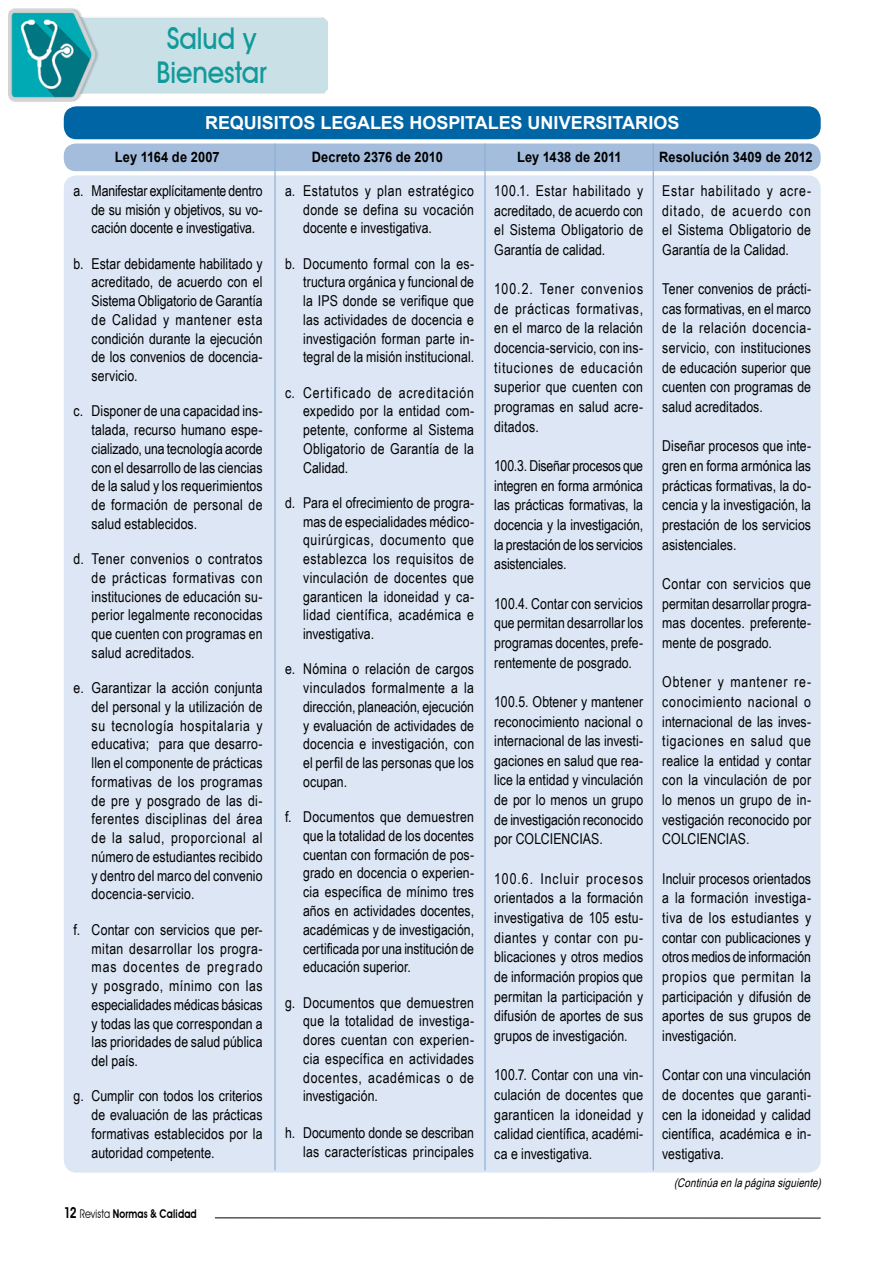
<style>
.page{position:relative;width:893px;height:1263px;background:#fff}
.page>*{position:absolute;margin:0;border:0;box-sizing:border-box;transform-origin:0 0}
.t1{font:500 30px/34.5px "Avant Garde IT Cby BT";color:#119a9a;text-align:center;scale:.9 1}
.t2{font:700 18px "Arial";color:#fff}
.t3{font:15px/18.8px "Arial Narrow";letter-spacing:.005em;color:#000;text-align:justify}
.t4{font:700 14.25px "Arial";letter-spacing:.01em;color:#000;scale:.9 1}
.t5{font:italic 12px "Arial Narrow";color:#000}
.t6{font:600 12px "Avant Garde IT Cby BT";letter-spacing:.015em;color:#000;scale:.8 1}
.s1{font-size:15px}
.s2{font-weight:400}
</style>
<div class="page">
<hr style="left:215px;top:1217px;width:606px;height:1px;background:#000">
<div style="left:64px;top:106px;width:757px;height:33px;background:#0065a4;border-radius:13px"></div>
<div style="left:64px;top:144px;width:757px;height:27px;background:#a4bddc;border-radius:12px"></div>
<img style="left:9px;top:9px;width:318px;height:92px">
<div style="left:64px;top:175px;width:757px;height:997px;background:#dce6f5;border-radius:13px"></div>
<hr style="left:653px;top:144px;width:1px;height:1026px;background:#8badd3">
<hr style="left:484px;top:144px;width:2px;height:1026px;background:#8badd3">
<hr style="left:274px;top:144px;width:2px;height:1026px;background:#8badd3">
<h1 class="t1" style="left:156px;top:20px;width:124px">Salud y<br>Bienestar</h1>
<p class="t2" style="left:205px;top:110px;width:476px">REQUISITOS LEGALES HOSPITALES UNIVERSITARIOS</p>
<p class="t4" style="left:115px;top:147px;width:118px">Ley 1164 de 2007</p>
<p class="t4" style="left:312px;top:147px;width:147px">Decreto 2376 de 2010</p>
<p class="t4" style="left:517px;top:147px;width:117px">Ley 1438 de 2011</p>
<p class="t4" style="left:659px;top:147px;width:172px">Resolución 3409 de 2012</p>
<p class="t3" style="left:92px;top:181px;width:172px;text-indent:-18px">a. Manifestar explícitamente dentro de su misión y objetivos, su vo&shy;cación docente e investigativa.</p>
<p class="t3" style="left:92px;top:253px;width:172px;text-indent:-18px">b. Estar debidamente habilitado y acreditado, de acuerdo con el Sistema Obligatorio de Garantía de Calidad y mantener esta condición durante la ejecución de los convenios de docencia&shy;servicio.</p>
<p class="t3" style="left:92px;top:401px;width:172px;text-indent:-18px">c. Disponer de una capacidad ins&shy;talada, recurso humano espe&shy;cializado, una tecnología acorde con el desarrollo de las ciencias de la salud y los requerimientos de formación de personal de salud establecidos.</p>
<p class="t3" style="left:92px;top:549px;width:172px;text-indent:-18px">d. Tener convenios o contratos de prácticas formativas con instituciones de educación su&shy;perior legalmente reconocidas que cuenten con programas en salud acreditados.</p>
<p class="t3" style="left:92px;top:678px;width:172px;text-indent:-18px">e. Garantizar la acción conjunta del personal y la utilización de su tecnología hospitalaria y educativa; para que desarro&shy;llen el componente de prácticas formativas de los programas de pre y posgrado de las di&shy;ferentes disciplinas del área de la salud, proporcional al número de estudiantes recibido y dentro del marco del convenio docencia-servicio.</p>
<p class="t3" style="left:92px;top:919px;width:172px;text-indent:-18px">f. Contar con servicios que per&shy;mitan desarrollar los progra&shy;mas docentes de pregrado y posgrado, mínimo con las especialidades médicas básicas y todas las que correspondan a las prioridades de salud pública del país.</p>
<p class="t3" style="left:92px;top:1086px;width:172px;text-indent:-18px">g. Cumplir con todos los criterios de evaluación de las prácticas formativas establecidos por la autoridad competente.</p>
<p class="t3" style="left:303px;top:181px;width:172px;text-indent:-18px">a. Estatutos y plan estratégico donde se defina su vocación docente e investigativa.</p>
<p class="t3" style="left:303px;top:253px;width:172px;text-indent:-18px">b. Documento formal con la es&shy;tructura orgánica y funcional de la IPS donde se verifique que las actividades de docencia e investigación forman parte in&shy;tegral de la misión institucional.</p>
<p class="t3" style="left:303px;top:382px;width:172px;text-indent:-18px">c. Certificado de acreditación expedido por la entidad com&shy;petente, conforme al Sistema Obligatorio de Garantía de la Calidad.</p>
<p class="t3" style="left:303px;top:493px;width:172px;text-indent:-18px">d. Para el ofrecimiento de progra&shy;mas de especialidades médico&shy;quirúrgicas, documento que establezca los requisitos de vinculación de docentes que garanticen la idoneidad y ca&shy;lidad científica, académica e investigativa.</p>
<p class="t3" style="left:303px;top:659px;width:172px;text-indent:-18px">e. Nómina o relación de cargos vinculados formalmente a la dirección, planeación, ejecución y evaluación de actividades de docencia e investigación, con el perfil de las personas que los ocupan.</p>
<p class="t3" style="left:303px;top:807px;width:172px;text-indent:-18px">f. Documentos que demuestren que la totalidad de los docentes cuentan con formación de pos&shy;grado en docencia o experien&shy;cia específica de mínimo tres años en actividades docentes, académicas y de investigación, certificada por una institución de educación superior.</p>
<p class="t3" style="left:303px;top:992px;width:172px;text-indent:-18px">g. Documentos que demuestren que la totalidad de investiga&shy;dores cuentan con experien&shy;cia específica en actividades docentes, académicas o de investigación.</p>
<p class="t3" style="left:285px;top:1123px;width:190px;text-align:right">h. Documento donde se describan las características principales</p>
<p class="t3" style="left:494px;top:180px;width:150px;line-height:19.6px">100.1. Estar habilitado y acreditado, de acuerdo con el Sistema Obligatorio de Garantía de calidad.</p>
<p class="t3" style="left:494px;top:278px;width:150px;line-height:19.6px">100.2. Tener convenios de prácticas formativas, en el marco de la relación docencia-servicio, con ins&shy;tituciones de educación superior que cuenten con programas en salud acre&shy;ditados.</p>
<p class="t3" style="left:494px;top:455px;width:150px;line-height:19.6px">100.3. Diseñar procesos que integren en forma armónica las prácticas formativas, la docencia y la investigación, la prestación de los servicios asistenciales.</p>
<p class="t3" style="left:494px;top:593px;width:150px;line-height:19.6px">100.4. Contar con servicios que permitan desarrollar los programas docentes, prefe&shy;rentemente de posgrado.</p>
<p class="t3" style="left:494px;top:691px;width:150px;line-height:19.6px">100.5. Obtener y mantener reconocimiento nacional o internacional de las investi&shy;gaciones en salud que rea&shy;lice la entidad y vinculación de por lo menos un grupo de investigación reconocido por COLCIENCIAS.</p>
<p class="t3" style="left:494px;top:868px;width:150px;line-height:19.6px">100.6. Incluir procesos orientados a la formación investigativa de 105 estu&shy;diantes y contar con pu&shy;blicaciones y otros medios de información propios que permitan la participación y difusión de aportes de sus grupos de investigación.</p>
<p class="t3" style="left:494px;top:1064px;width:150px;line-height:19.6px">100.7. Contar con una vin&shy;culación de docentes que garanticen la idoneidad y calidad científica, académi&shy;ca e investigativa.</p>
<p class="t3" style="left:662px;top:180px;width:150px;line-height:19.6px">Estar habilitado y acre&shy;ditado, de acuerdo con el Sistema Obligatorio de Garantía de la Calidad.</p>
<p class="t3" style="left:662px;top:278px;width:150px;line-height:19.6px">Tener convenios de prácti&shy;cas formativas, en el marco de la relación docencia&shy;servicio, con instituciones de educación superior que cuenten con programas de salud acreditados.</p>
<p class="t3" style="left:662px;top:436px;width:150px;line-height:19.6px">Diseñar procesos que inte&shy;gren en forma armónica las prácticas formativas, la do&shy;cencia y la investigación, la prestación de los servicios asistenciales.</p>
<p class="t3" style="left:662px;top:573px;width:150px;line-height:19.6px">Contar con servicios que permitan desarrollar progra&shy;mas docentes. preferente&shy;mente de posgrado.</p>
<p class="t3" style="left:662px;top:671px;width:150px;line-height:19.6px">Obtener y mantener re&shy;conocimiento nacional o internacional de las inves&shy;tigaciones en salud que realice la entidad y contar con la vinculación de por lo menos un grupo de in&shy;vestigación reconocido por COLCIENCIAS.</p>
<p class="t3" style="left:662px;top:868px;width:150px;line-height:19.6px">Incluir procesos orientados a la formación investiga&shy;tiva de los estudiantes y contar con publicaciones y otros medios de información propios que permitan la participación y difusión de aportes de sus grupos de investigación.</p>
<p class="t3" style="left:662px;top:1064px;width:150px;line-height:19.6px">Contar con una vinculación de docentes que garanti&shy;cen la idoneidad y calidad científica, académica e in&shy;vestigativa.</p>
<p class="t5" style="left:674px;top:1173px;width:152px">(Continúaenlapáginasiguiente)</p>
<p class="t6" style="left:64px;top:1206px;width:168px"><span class="s1">12</span> <span class="s2">Revista</span> Normas &amp; Calidad</p>
</div>
